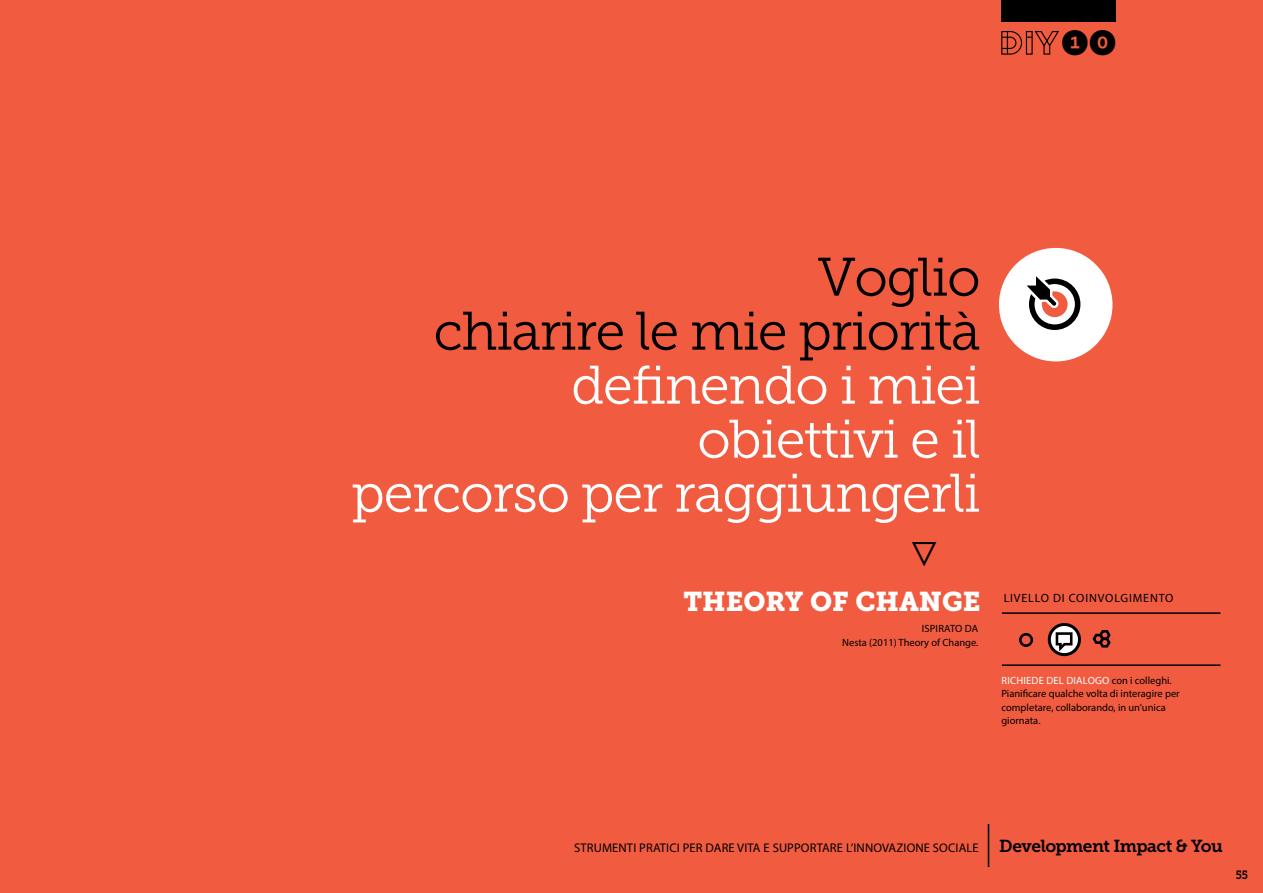
<style>
.page{position:relative;width:1263px;height:893px;background:#f15b40}
.page>*{position:absolute;margin:0;border:0;box-sizing:border-box;transform-origin:0 0}
.t1{font:54px/54px "Museo Slab 300";letter-spacing:-.025em;color:#fff;text-align:right}
.t2{font:54px/54px "Museo Slab 300";letter-spacing:-.025em;color:#000;text-align:right}
.t3{font:700 36px "Klavika Arrows";color:#000}
.t4{font:27px "Museo Slab 900";color:#fff}
.t5{font:27px "Whitney Index Black Round Bd";color:#000}
.t6{font:12.6px "Museo Slab 500";letter-spacing:.01em;color:#000}
.t7{font:12px "Myriad Pro";letter-spacing:.07em;color:#000}
.t8{font:12px "Museo Slab 700";color:#000;scale:.9 1}
.t9{font:10.5px/13.5px "Myriad Pro";color:#000;text-align:right}
.s1{color:#fff}
.s2{font-family:"Museo Slab 700";font-size:17.25px}
</style>
<div class="page">
<div style="left:1001px;top:0;width:115px;height:21px;background:#000"></div>
<svg style="left:1001px;top:31px;width:58px;height:24px"></svg>
<hr style="left:988px;top:825px;width:1px;height:41px;background:#000">
<hr style="left:1002px;top:612px;width:218px;height:2px;background:#000">
<hr style="left:1002px;top:664px;width:218px;height:2px;background:#000">
<svg style="left:1049px;top:624px;width:30px;height:31px"></svg>
<div style="left:1048px;top:623px;width:33px;height:33px;border:3px solid #000;border-radius:50%"></div>
<div style="left:1019px;top:633px;width:14px;height:14px;border:3px solid #000;border-radius:50%"></div>
<svg style="left:1054px;top:631px;width:20px;height:23px"></svg>
<svg style="left:1092px;top:630px;width:19px;height:18px"></svg>
<div style="left:999px;top:248px;width:113px;height:113px;background:#fff;border-radius:50%"></div>
<svg style="left:1027px;top:276px;width:53px;height:54px"></svg>
<h3 class="t5" style="left:1061px;top:30px;width:56px">10</h3>
<h1 class="t2" style="left:433px;top:250px;width:549px">Voglio<br>chiarire le mie priorità</h1>
<h1 class="t1" style="left:351px;top:358px;width:631px">definendo i miei<br>obiettivi e il<br>percorso per raggiungerli</h1>
<h2 class="t3" style="left:910px;top:541px;width:29px">}</h2>
<h3 class="t4" style="left:683px;top:586px;width:299px">THEORY OF CHANGE</h3>
<p class="t9" style="left:842px;top:622px;width:138px">ispirato da<br>Nesta (2011) Theory of Change.</p>
<p class="t7" style="left:1004px;top:591px;width:18px">livell</p>
<p class="t7" style="left:1041px;top:591px;width:101px">o di coinvolgimen</p>
<p class="t7" style="left:1159px;top:591px;width:16px">to</p>
<p class="t9" style="left:1001px;top:673px;width:180px;text-align:left"><span class="s1">RICHI EDE DEL DIALOGO</span> con i colleghi.<br>Pianificare qualche volta di interagire per completare, collaborando, in un’unica giornata.</p>
<p class="t6" style="left:574px;top:840px;width:650px">STRUMENTI PRATICI PER DARE VITA E SUPPORTARE L’INNOVAZIONE SOCIALE <span class="s2">Development Impact &amp; You</span></p>
<p class="t8" style="left:1236px;top:868px;width:15px">55</p>
</div>
